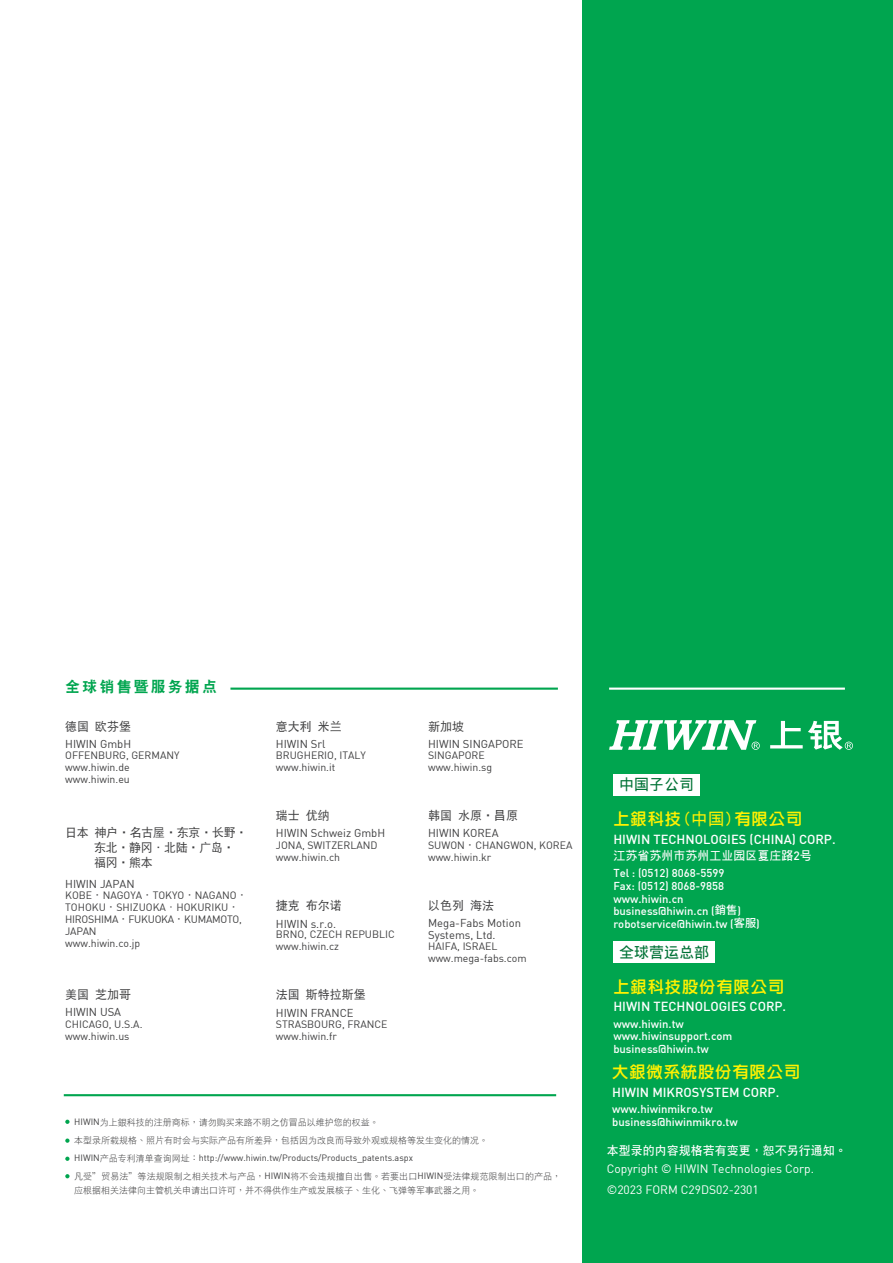
<style>
.page{position:relative;width:893px;height:1263px;background:#fff}
.page>*{position:absolute;margin:0;border:0;box-sizing:border-box;transform-origin:0 0}
.t1{font:16.35px "Lin Gothic Extra";letter-spacing:.05em;color:#fff101}
.t2{font:700 15px "S Lin Gothic";color:#007236}
.t3{font:15px "DF Hei W9 GB5";letter-spacing:.14em;color:#00a54f}
.t4{font:500 12.9px "DIN";color:#fff}
.t5{font:12px "DF Hei W5 GB5";color:#3e3e3f}
.t6{font:12px "DIN";color:#fff}
.t7{font:12px "DF Hei W7 GB5";color:#fff}
.t8{font:700 12px "S Lin Gothic";color:#fff}
.t9{font:500 11.25px "DIN";color:#fff}
.t10{font:11.25px/12px "DIN";color:#3e3e3f}
.t11{font:500 11.25px "Noto Sans CJ Ktc";color:#fff}
.t12{font:10.5px "DIN";color:#3e3e3f}
.t13{font:10.5px/12px "DIN";letter-spacing:-.025em;color:#3e3e3f}
.t14{font:9px/13.8px "DF Hei W3 GB5";color:#3e3e3f}
.t15{font:9px "DIN";color:#3e3e3f}
.s1{font-family:"Lin Gothic";font-weight:500}
.s2{font-family:"DIN"}
.s3{font-family:"Noto Sans CJ Ktc";font-weight:300}
.s4{font-family:"DF Hei W3 GB5"}
.s5{font-family:"S Lin Gothic";font-weight:700}
.s6{font-family:"DIN";font-weight:500}
</style>
<div class="page">
<div style="left:583px;top:0;width:310px;height:1263px;background:#00a54f"></div>
<div style="left:613px;top:774px;width:87px;height:21px;background:#fff"></div>
<div style="left:613px;top:941px;width:102px;height:22px;background:#fff"></div>
<hr style="left:609px;top:687px;width:236px;height:3px;background:#fff">
<svg style="left:609px;top:720px;width:151px;height:30px"></svg>
<svg style="left:770px;top:721px;width:83px;height:29px"></svg>
<hr style="left:64px;top:1094px;width:492px;height:2px;background:#00a54f">
<svg style="left:65px;top:1120px;width:5px;height:4px"></svg>
<svg style="left:65px;top:1138px;width:5px;height:5px"></svg>
<svg style="left:65px;top:1156px;width:5px;height:5px"></svg>
<svg style="left:65px;top:1174px;width:5px;height:4px"></svg>
<hr style="left:230px;top:687px;width:328px;height:3px;background:#00a54f">
<p class="t3" style="left:65px;top:679px;width:153px">全球銷售暨服務據點</p>
<p class="t5" style="left:95px;top:720px;width:37px">歐芬堡</p>
<p class="t5" style="left:65px;top:720px;width:25px">德國</p>
<p class="t10" style="left:65px;top:738px;width:67px">HIWIN GmbH</p>
<p class="t12" style="left:65px;top:749px;width:116px">OFFENBURG, GERMANY</p>
<p class="t12" style="left:65px;top:761px;width:66px">www.hiwin.de</p>
<p class="t12" style="left:65px;top:773px;width:66px">www.hiwin.eu</p>
<p class="t5" style="left:94px;top:827px;width:155px">神戶‧名古屋‧東京‧長野‧</p>
<p class="t5" style="left:65px;top:827px;width:25px">日本</p>
<p class="t5" style="left:94px;top:842px;width:142px">東北‧靜岡．北陸‧廣島‧</p>
<p class="t5" style="left:94px;top:857px;width:60px">福岡‧熊本</p>
<p class="t10" style="left:65px;top:877px;width:71px">HIWIN JAPAN</p>
<p class="t12" style="left:65px;top:889px;width:184px">KOBE<span class="s1">‧</span>NAGOYA<span class="s1">‧</span>TOKYO<span class="s1">‧</span>NAGANO<span class="s1">‧</span></p>
<p class="t12" style="left:65px;top:901px;width:175px">TOHOKU<span class="s1">‧</span>SHIZUOKA<span class="s1">．</span>HOKURIKU<span class="s1">‧</span></p>
<p class="t13" style="left:65px;top:913px;width:178px">HIROSHIMA<span class="s1">‧</span>FUKUOKA<span class="s1">‧</span>KUMAMOTO,<br>JAPAN</p>
<p class="t12" style="left:65px;top:937px;width:77px">www.hiwin.co j p.</p>
<p class="t5" style="left:95px;top:988px;width:37px">芝加哥</p>
<p class="t5" style="left:65px;top:988px;width:25px">美國</p>
<p class="t10" style="left:65px;top:1006px;width:57px">HIWIN USA</p>
<p class="t12" style="left:65px;top:1017px;width:79px">CHICAGO U, A.S. .</p>
<p class="t12" style="left:65px;top:1029px;width:66px">www.hiwin.us</p>
<p class="t5" style="left:276px;top:720px;width:37px">意大利</p>
<p class="t10" style="left:276px;top:738px;width:51px">HIWIN Srl</p>
<p class="t12" style="left:276px;top:749px;width:92px">BRUGHERIO, ITALY</p>
<p class="t12" style="left:276px;top:761px;width:61px">www.hiwin i t.</p>
<p class="t5" style="left:306px;top:809px;width:25px">優納</p>
<p class="t5" style="left:318px;top:720px;width:25px">米蘭</p>
<p class="t5" style="left:276px;top:809px;width:25px">瑞士</p>
<p class="t10" style="left:276px;top:827px;width:111px">HIWIN Schweiz GmbH</p>
<p class="t12" style="left:276px;top:838px;width:103px">JONA, SWITZERLAND</p>
<p class="t12" style="left:276px;top:850px;width:66px">www.hiwin.ch</p>
<p class="t5" style="left:276px;top:899px;width:25px">捷克</p>
<p class="t10" style="left:276px;top:917px;width:62px">H I W I N .o.r.s</p>
<p class="t12" style="left:276px;top:928px;width:120px">BRNO, CZECH REPUBLIC</p>
<p class="t12" style="left:276px;top:940px;width:65px">www.hiwin.cz</p>
<p class="t5" style="left:306px;top:988px;width:61px">斯特拉斯堡</p>
<p class="t5" style="left:306px;top:899px;width:37px">布爾諾</p>
<p class="t5" style="left:276px;top:988px;width:25px">法國</p>
<p class="t10" style="left:276px;top:1007px;width:79px">HIWIN FRANCE</p>
<p class="t12" style="left:276px;top:1017px;width:113px">STRASBOURG, FRANCE</p>
<p class="t12" style="left:276px;top:1029px;width:62px">www.hiwin f r.</p>
<p class="t5" style="left:428px;top:720px;width:37px">新加坡</p>
<p class="t10" style="left:428px;top:738px;width:97px">HIWIN SINGAPORE</p>
<p class="t12" style="left:428px;top:749px;width:58px">SINGAPORE</p>
<p class="t12" style="left:428px;top:761px;width:66px">www.hiwin.sg</p>
<p class="t5" style="left:458px;top:809px;width:61px">水原‧昌原</p>
<p class="t5" style="left:428px;top:809px;width:25px">韓國</p>
<p class="t10" style="left:428px;top:827px;width:72px">HIWIN KOREA</p>
<p class="t12" style="left:428px;top:838px;width:146px">SUWON<span class="s1">‧</span>CHANGWON, KOREA</p>
<p class="t12" style="left:428px;top:850px;width:65px">www.hiwin.kr</p>
<p class="t5" style="left:470px;top:899px;width:25px">海法</p>
<p class="t5" style="left:428px;top:899px;width:37px">以色列</p>
<p class="t10" style="left:428px;top:916px;width:94px">Mega-Fabs Motion<br>Systems, Ltd.</p>
<p class="t12" style="left:428px;top:940px;width:71px">HAIFA, ISRAEL</p>
<p class="t12" style="left:428px;top:952px;width:100px">www.mega-fabs.com</p>
<p class="t14" style="left:74px;top:1116px;width:306px"><span class="s2">HIWIN</span>為上<span class="s3">銀</span>科技的註冊商標，請勿購買來路不明之仿冒品以維護您的權益。</p>
<p class="t14" style="left:74px;top:1133px;width:415px">本型錄所載規格、照片有時會與實際產品有所差異，包括因為改良而導致外觀或規格等發生變化的情況。</p>
<p class="t15" style="left:74px;top:1152px;width:340px">HIWIN<span class="s4">產品專利清單查詢網址：</span>http://www.hiwin.tw/Products/Products_patents.aspx</p>
<p class="t14" style="left:74px;top:1169px;width:488px">凡受”貿易法”等法規限制之相關技術與產品，<span class="s2">HIWIN</span>將不會違規擅自出售。若要出口<span class="s2">HIWIN</span>受法律規範限制出口的產品，應根據相關法律向主管機關申請出口許可，並不得供作生產或發展核子、生化、飛彈等軍事武器之用。</p>
<p class="t2" style="left:619px;top:777px;width:76px">中國子公司</p>
<p class="t1" style="left:613px;top:810px;width:190px">上銀科技(<span class="s5">中國</span>)有限公司</p>
<p class="t4" style="left:613px;top:831px;width:224px">HIWIN TECHNOLOGIES (CHINA) CORP.</p>
<p class="t8" style="left:613px;top:849px;width:200px">江蘇省蘇州市蘇州工業園區夏莊路號<span class="s6">2</span></p>
<p class="t9" style="left:613px;top:866px;width:113px">Tel ): 0512( 8068-5599</p>
<p class="t9" style="left:613px;top:878px;width:112px">Fax ): 0512( 8068-9858</p>
<p class="t9" style="left:613px;top:891px;width:72px">www.hiwin.cn</p>
<p class="t9" style="left:737px;top:904px;width:5px">(</p>
<p class="t11" style="left:715px;top:903px;width:24px">銷售</p>
<p class="t9" style="left:613px;top:904px;width:103px">business@hiwin.cn (</p>
<p class="t11" style="left:734px;top:916px;width:24px">客服</p>
<p class="t9" style="left:613px;top:917px;width:122px">robotservice@hiwin.tw (</p>
<p class="t9" style="left:756px;top:917px;width:5px">(</p>
<p class="t2" style="left:619px;top:945px;width:91px">全球營運總部</p>
<p class="t1" style="left:613px;top:978px;width:172px">上銀科技股份有限公司</p>
<p class="t4" style="left:613px;top:998px;width:174px">HIWIN TECHNOLOGIES CORP.</p>
<p class="t9" style="left:613px;top:1016px;width:72px">www.hiwin.tw</p>
<p class="t9" style="left:613px;top:1029px;width:121px">www.hiwinsupport.com</p>
<p class="t9" style="left:613px;top:1042px;width:97px">business@hiwin.tw</p>
<p class="t1" style="left:612px;top:1064px;width:190px">大銀微系統股份有限公司</p>
<p class="t4" style="left:612px;top:1084px;width:169px">HIWIN MIKROSYSTEM CORP.</p>
<p class="t9" style="left:612px;top:1102px;width:102px">www.hiwinmikro.tw</p>
<p class="t9" style="left:612px;top:1115px;width:127px">business@hiwinmikro.tw</p>
<p class="t7" style="left:607px;top:1144px;width:241px">本型錄的內容規格若有變更，恕不另行通知。</p>
<p class="t6" style="left:607px;top:1161px;width:209px">Copyright © HIWIN Technologies Corp.</p>
<p class="t6" style="left:607px;top:1182px;width:154px">©2023 FORM C29DS02-2301</p>
</div>
